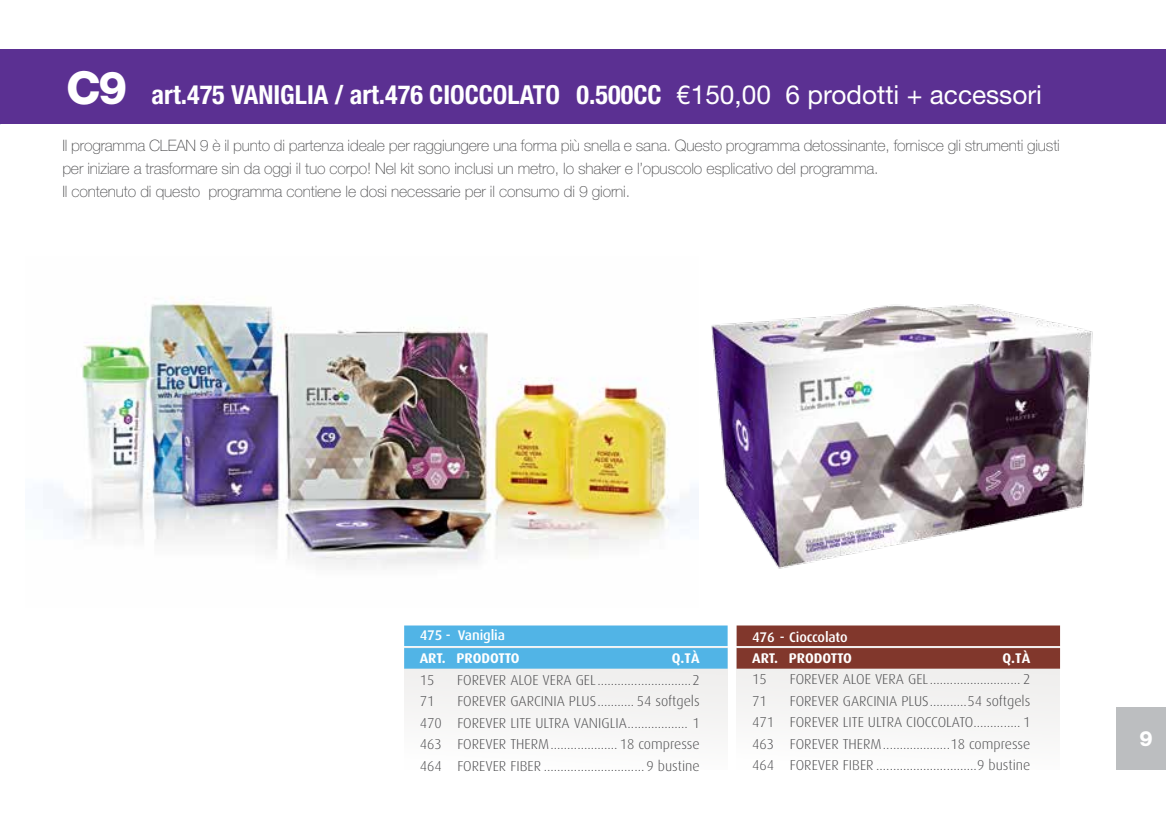
<style>
.page{position:relative;width:1166px;height:819px;background:#fff}
.page>*{position:absolute;margin:0;border:0;box-sizing:border-box;transform-origin:0 0}
.t1{font:700 condensed 26.25px "Helvetica Neue";color:#fff}
.t2{font:800 21px "Helvetica Neue";color:#fff}
.t3{font:100 15.75px/22.8px "Helvetica Neue";letter-spacing:-.01em;color:#4d4d4f}
.t4{font:300 14.35px/21.5px "Dax";color:#4d4d4f;text-align:justify}
.t5{font:700 14px "Dax";letter-spacing:-.005em;color:#fff}
.t6{font:500 14px "Dax";letter-spacing:-.01em;color:#fff}
.s1{font-weight:800;font-stretch:normal;font-size:45.5px}
.s2{font-weight:400;font-stretch:normal}
</style>
<div class="page">
<img style="left:43px;top:297px;width:630px;height:271px">
<div style="left:0;top:50px;width:1166px;height:74px;background:#5b3092"></div>
<div style="left:404px;top:646px;width:323px;height:123px;background:#f5f5f4"></div>
<div style="left:736px;top:646px;width:324px;height:123px;background:#f5f5f4"></div>
<div style="left:404px;top:625px;width:323px;height:21px;background:#51b4e6"></div>
<div style="left:404px;top:648px;width:323px;height:20px;background:#51b4e6"></div>
<div style="left:736px;top:625px;width:324px;height:21px;background:#81372c"></div>
<div style="left:736px;top:648px;width:324px;height:20px;background:#81372c"></div>
<img style="left:673px;top:304px;width:420px;height:265px">
<div style="left:1116px;top:707px;width:50px;height:62px;background:#bcbec0"></div>
<h1 class="t1" style="left:66px;top:79px;width:977px"><span class="s1">C9</span> art.475 VANIGLIA / art.476 CIOCCOLATO 0.500CC <span class="s2">€150,00 6 prodotti + accessori</span></h1>
<p class="t3" style="left:62px;top:134px;width:999px">Il programma CLEAN 9 è il punto di partenza ideale per raggiungere una forma più snella e sana. Questo programma detossinante, fornisce gli strumenti giusti per iniziare a trasformare sin da oggi il tuo corpo! Nel kit sono inclusi un metro, lo shaker e l’opuscolo esplicativo del programma.<br>Il contenuto di questo programma contiene le dosi necessarie per il consumo di 9 giorni.</p>
<p class="t6" style="left:420px;top:627px;width:87px">475 - Vaniglia</p>
<p class="t5" style="left:420px;top:650px;width:101px">ART. PRODOTTO</p>
<p class="t5" style="left:672px;top:650px;width:29px">Q.TÀ</p>
<p class="t4" style="left:420px;top:669px;width:16px">15</p>
<p class="t4" style="left:457px;top:669px;width:244px">FOREVER ALOE VERA GEL............................2</p>
<p class="t4" style="left:420px;top:690px;width:16px">71</p>
<p class="t4" style="left:420px;top:690px;width:282px;text-indent:38px">FOREVER GARCINIA PLUS........... 54 softgels 470 FOREVER LITE ULTRA VANIGLIA.................. 1<br>463 FOREVER THERM.................... 18 compresse 464 FOREVER FIBER .............................. 9 bustine</p>
<p class="t6" style="left:752px;top:628px;width:97px">476 - Cioccolato</p>
<p class="t5" style="left:752px;top:649px;width:101px">ART. PRODOTTO</p>
<p class="t5" style="left:1002px;top:649px;width:29px">Q.TÀ</p>
<p class="t4" style="left:752px;top:668px;width:16px">15</p>
<p class="t4" style="left:790px;top:668px;width:242px">FOREVER ALOE VERA GEL........................... 2</p>
<p class="t4" style="left:752px;top:690px;width:16px">71</p>
<p class="t4" style="left:752px;top:690px;width:280px;text-indent:38px">FOREVER GARCINIA PLUS...........54 softgels 471 FOREVER LITE ULTRA CIOCCOLATO.............. 1<br>463 FOREVER THERM....................18 compresse 464 FOREVER FIBER ..............................9 bustine</p>
<h2 class="t2" style="left:1139px;top:726px;width:15px">9</h2>
</div>
